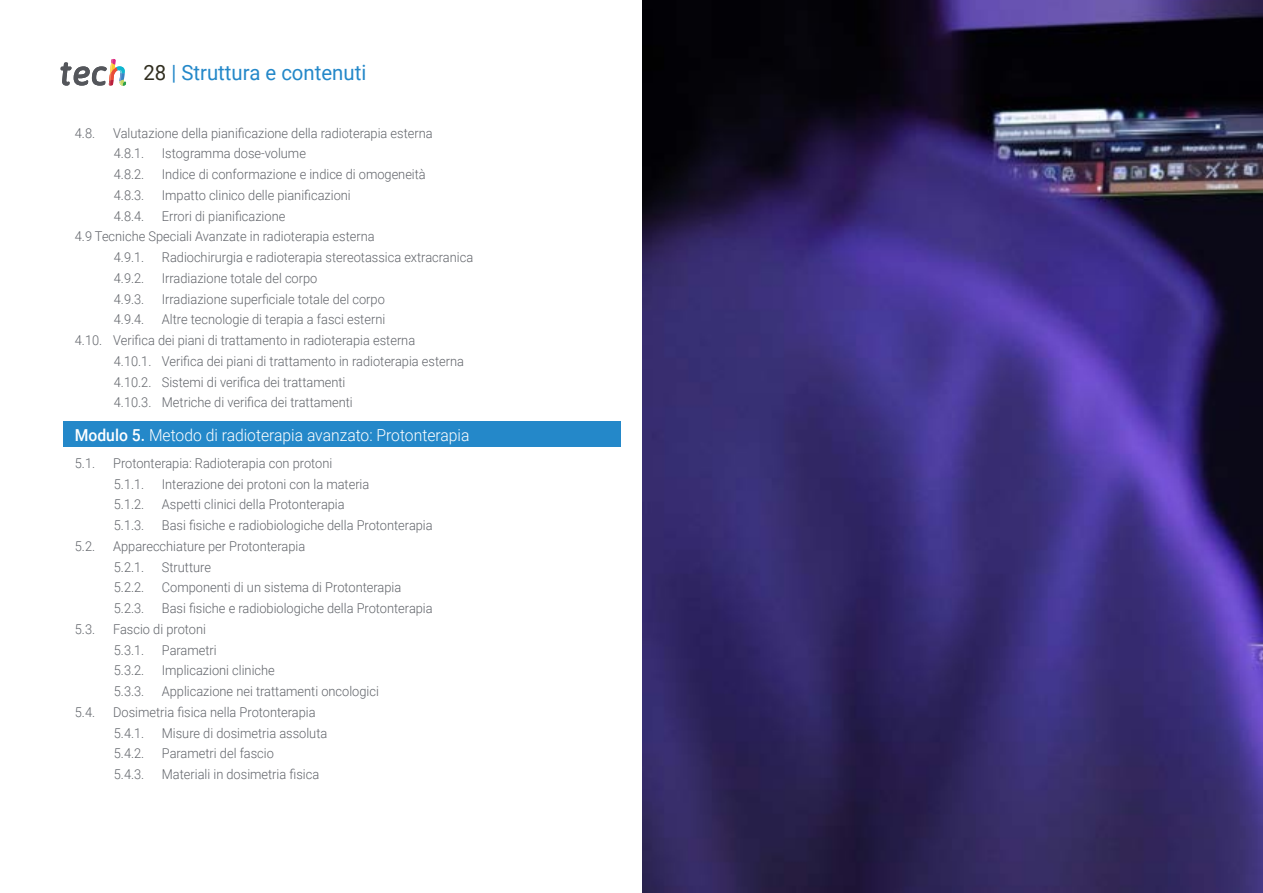
<style>
.page{position:relative;width:1263px;height:893px;background:#fff}
.page>*{position:absolute;margin:0;border:0;box-sizing:border-box;transform-origin:0 0}
.t1{font:21px "Roboto";color:#2488c9}
.t2{font:300 16.5px "Roboto";color:#fff;scale:.95 1}
.t3{font:300 13.5px/20.7px "Roboto";color:#61646a;scale:.95 1}
.s1{color:#312e20}
.s2{font-weight:500}
</style>
<div class="page">
<div style="left:64px;top:422px;width:557px;height:25px;background:#2488c9"></div>
<img style="left:642px;top:0;width:621px;height:893px">
<svg style="left:61px;top:59px;width:65px;height:27px"></svg>
<h1 class="t1" style="left:144px;top:57px;width:224px"><span class="s1">28</span> | Struttura e contenuti</h1>
<p class="t3" style="left:75px;top:122px;width:23px">4.8.</p>
<p class="t3" style="left:113px;top:122px;width:338px">Valutazione della pianificazione della radioterapia esterna<br>4.8.1.</p>
<p class="t3" style="left:162px;top:143px;width:153px">Istogramma dose-volume</p>
<p class="t3" style="left:114px;top:164px;width:34px">4.8.2.</p>
<p class="t3" style="left:162px;top:164px;width:279px">Indice di conformazione e indice di omogeneità</p>
<p class="t3" style="left:114px;top:184px;width:34px">4.8.3.</p>
<p class="t3" style="left:162px;top:184px;width:200px">Impatto clinico delle pianificazioni</p>
<p class="t3" style="left:114px;top:205px;width:34px">4.8.4.</p>
<p class="t3" style="left:162px;top:205px;width:131px">Errori di pianificazione</p>
<p class="t3" style="left:75px;top:226px;width:317px">4.9 Tecniche Speciali Avanzate in radioterapia esterna</p>
<p class="t3" style="left:114px;top:247px;width:34px">4.9.1.</p>
<p class="t3" style="left:162px;top:247px;width:329px">Radiochirurgia e radioterapia stereotassica extracranica</p>
<p class="t3" style="left:114px;top:267px;width:34px">4.9.2.</p>
<p class="t3" style="left:162px;top:267px;width:165px">Irradiazione totale del corpo</p>
<p class="t3" style="left:114px;top:288px;width:34px">4.9.3.</p>
<p class="t3" style="left:162px;top:288px;width:236px">Irradiazione superficiale totale del corpo</p>
<p class="t3" style="left:114px;top:309px;width:34px">4.9.4.</p>
<p class="t3" style="left:162px;top:309px;width:237px">Altre tecnologie di terapia a fasci esterni</p>
<p class="t3" style="left:75px;top:330px;width:360px">4.10. Verifica dei piani di trattamento in radioterapia esterna</p>
<p class="t3" style="left:114px;top:350px;width:370px">4.10.1. Verifica dei piani di trattamento in radioterapia esterna</p>
<p class="t3" style="left:114px;top:371px;width:245px">4.10.2. Sistemi di verifica dei trattamenti</p>
<p class="t3" style="left:114px;top:392px;width:253px">4.10.3. Metriche di verifica dei trattamenti</p>
<p class="t2" style="left:75px;top:423px;width:417px"><span class="s2">Modulo 5.</span> Metodo di radioterapia avanzato: Protonterapia</p>
<p class="t3" style="left:75px;top:452px;width:23px">5.1.</p>
<p class="t3" style="left:113px;top:452px;width:232px">Protonterapia: Radioterapia con protoni<br>5.1.1.</p>
<p class="t3" style="left:162px;top:473px;width:220px">Interazione dei protoni con la materia</p>
<p class="t3" style="left:114px;top:494px;width:34px">5.1.2.</p>
<p class="t3" style="left:162px;top:494px;width:194px">Aspetti clinici della Protonterapia</p>
<p class="t3" style="left:114px;top:514px;width:34px">5.1.3.</p>
<p class="t3" style="left:162px;top:514px;width:287px">Basi fisiche e radiobiologiche della Protonterapia</p>
<p class="t3" style="left:75px;top:535px;width:23px">5.2.</p>
<p class="t3" style="left:113px;top:535px;width:204px">Apparecchiature per Protonterapia<br>5.2.1.</p>
<p class="t3" style="left:162px;top:556px;width:53px">Strutture</p>
<p class="t3" style="left:114px;top:577px;width:34px">5.2.2.</p>
<p class="t3" style="left:162px;top:577px;width:254px">Componenti di un sistema di Protonterapia</p>
<p class="t3" style="left:114px;top:597px;width:34px">5.2.3.</p>
<p class="t3" style="left:162px;top:597px;width:287px">Basi fisiche e radiobiologiche della Protonterapia</p>
<p class="t3" style="left:75px;top:618px;width:23px">5.3.</p>
<p class="t3" style="left:113px;top:618px;width:99px">Fascio di protoni<br>5.3.1.</p>
<p class="t3" style="left:162px;top:639px;width:59px">Parametri</p>
<p class="t3" style="left:114px;top:660px;width:34px">5.3.2.</p>
<p class="t3" style="left:162px;top:660px;width:120px">Implicazioni cliniche</p>
<p class="t3" style="left:114px;top:680px;width:34px">5.3.3.</p>
<p class="t3" style="left:162px;top:680px;width:230px">Applicazione nei trattamenti oncologici</p>
<p class="t3" style="left:75px;top:701px;width:23px">5.4.</p>
<p class="t3" style="left:113px;top:701px;width:215px">Dosimetria fisica nella Protonterapia<br>5.4.1.</p>
<p class="t3" style="left:162px;top:722px;width:176px">Misure di dosimetria assoluta</p>
<p class="t3" style="left:114px;top:743px;width:34px">5.4.2.</p>
<p class="t3" style="left:162px;top:743px;width:119px">Parametri del fascio</p>
<p class="t3" style="left:114px;top:763px;width:34px">5.4.3.</p>
<p class="t3" style="left:162px;top:763px;width:167px">Materiali in dosimetria fisica</p>
</div>
